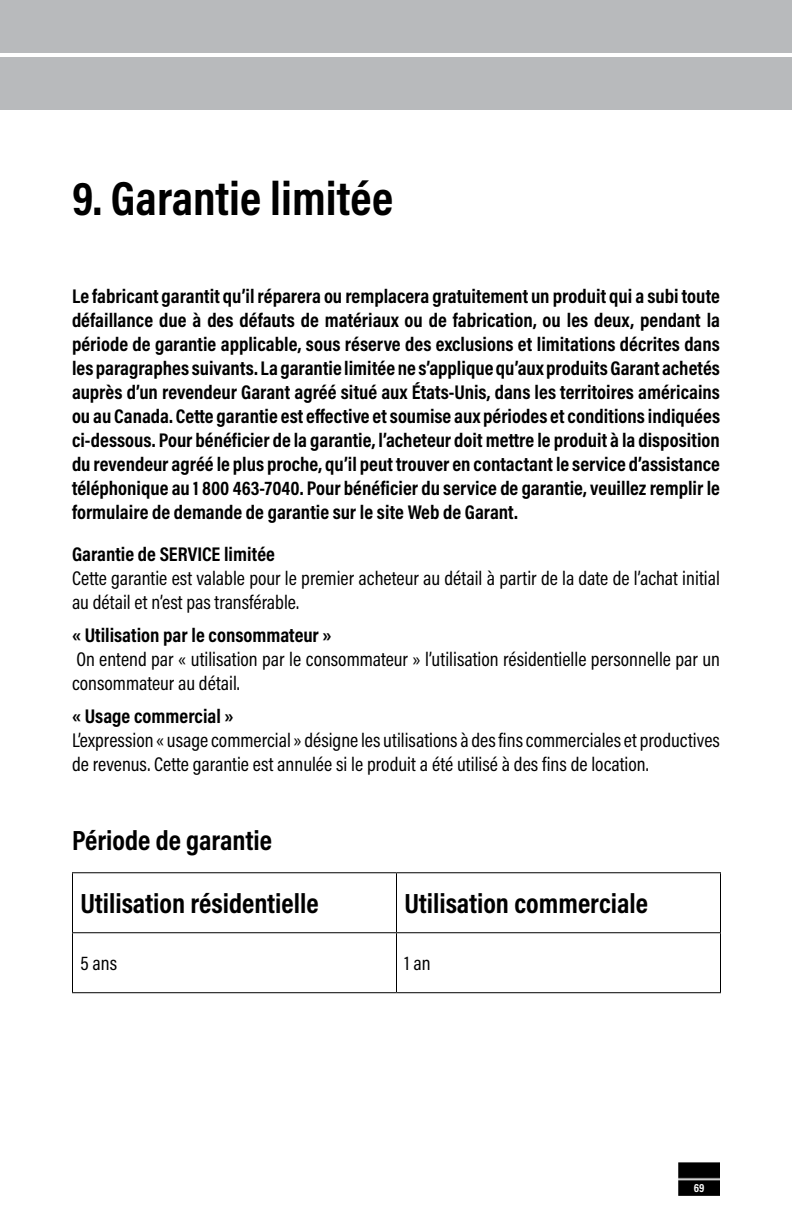
<style>
.page{position:relative;width:792px;height:1224px;background:#fff}
.page>*{position:absolute;margin:0;border:0;box-sizing:border-box;transform-origin:0 0}
.t1{font:700 48.2px "Acumin Pro Cond";color:#000}
.t2{font:700 28px "Acumin Pro Cond";color:#000}
.t3{font:700 20px/24px "Acumin Pro Cond";color:#000;text-align:justify}
.t4{font:20px/24px "Acumin Pro Cond";color:#000}
.t5{font:700 12px "Acumin Pro Cond";color:#fff}
</style>
<div class="page">
<img style="left:679px;top:1163px;width:41px;height:33px">
<div style="left:0;top:0;width:792px;height:52px;background:#b8babc"></div>
<div style="left:0;top:57px;width:792px;height:53px;background:#b8babc"></div>
<hr style="left:72px;top:872px;width:324px;height:1px;background:#000">
<hr style="left:72px;top:873px;width:1px;height:59px;background:#000">
<hr style="left:396px;top:872px;width:325px;height:1px;background:#000">
<hr style="left:396px;top:873px;width:1px;height:59px;background:#000">
<hr style="left:720px;top:873px;width:1px;height:59px;background:#000">
<hr style="left:72px;top:932px;width:324px;height:1px;background:#000">
<hr style="left:72px;top:933px;width:1px;height:59px;background:#000">
<hr style="left:396px;top:932px;width:325px;height:1px;background:#000">
<hr style="left:396px;top:933px;width:1px;height:59px;background:#000">
<hr style="left:720px;top:933px;width:1px;height:59px;background:#000">
<hr style="left:72px;top:992px;width:324px;height:1px;background:#000">
<hr style="left:396px;top:992px;width:325px;height:1px;background:#000">
<h1 class="t1" style="left:72px;top:167px;width:323px">9. Garantie limitée</h1>
<p class="t3" style="left:72px;top:283px;width:650px">Le fabricant garantit qu’il réparera ou remplacera gratuitement un produit qui a subi toute défaillance due à des défauts de matériaux ou de fabrication, ou les deux, pendant la période de garantie applicable, sous réserve des exclusions et limitations décrites dans les paragraphes suivants. La garantie limitée ne s’applique qu’aux produits Garant achetés auprès d’un revendeur Garant agréé situé aux États-Unis, dans les territoires américains ou au Canada. Cette garantie est effective et soumise aux périodes et conditions indiquées ci-dessous. Pour bénéficier de la garantie, l’acheteur doit mettre le produit à la disposition du revendeur agréé le plus proche, qu’il peut trouver en contactant le service d’assistance téléphonique au 1 800 463-7040. Pour bénéficier du service de garantie, veuillez remplir le formulaire de demande de garantie sur le site Web de Garant.</p>
<p class="t3" style="left:72px;top:541px;width:205px">Garantie de SERVICE limitée</p>
<p class="t4" style="left:72px;top:565px;width:649px">Cette garantie est valable pour le premier acheteur au détail à partir de la date de l’achat initial au détail et n’est pas transférable.</p>
<p class="t3" style="left:72px;top:622px;width:261px">« Utilisation par le consommateur »</p>
<p class="t4" style="left:72px;top:646px;width:649px">On entend par « utilisation par le consommateur » l’utilisation résidentielle personnelle par un consommateur au détail.</p>
<p class="t3" style="left:72px;top:703px;width:163px">« Usage commercial »</p>
<p class="t4" style="left:72px;top:727px;width:650px">L’expression « usage commercial » désigne les utilisations à des fins commerciales et productives de revenus. Cette garantie est annulée si le produit a été utilisé à des fins de location.</p>
<h2 class="t2" style="left:72px;top:822px;width:202px">Période de garantie</h2>
<h2 class="t2" style="left:80px;top:885px;width:240px">Utilisation résidentielle</h2>
<h2 class="t2" style="left:404px;top:885px;width:245px">Utilisation commerciale</h2>
<p class="t4" style="left:80px;top:951px;width:38px">5 ans</p>
<p class="t4" style="left:404px;top:951px;width:28px">1 an</p>
<p class="t5" style="left:694px;top:1180px;width:12px">69</p>
</div>
